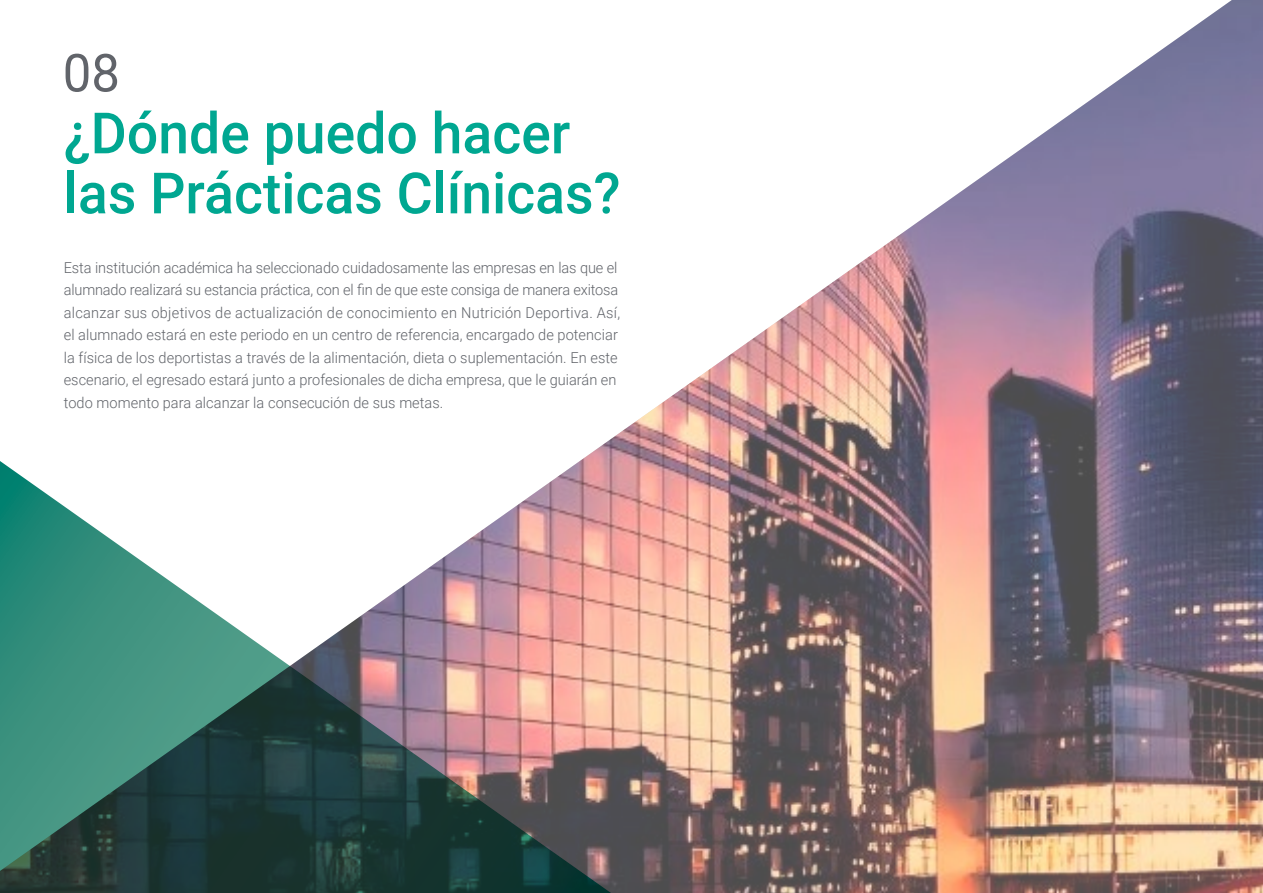
<style>
.page{position:relative;width:1263px;height:893px;background:#fff}
.page>*{position:absolute;margin:0;border:0;box-sizing:border-box;transform-origin:0 0}
.t1{font:500 57px/60px "Roboto";color:#00a791}
.t2{font:52.5px "Roboto";color:#61646a}
.t3{font:300 15px/22.5px "Roboto";letter-spacing:.005em;color:#61646a}
</style>
<div class="page">
<img style="left:601px;top:0;width:662px;height:893px">
<svg style="left:0;top:446px;width:641px;height:447px"></svg>
<h2 class="t2" style="left:63px;top:36px;width:59px">08</h2>
<h1 class="t1" style="left:64px;top:101px;width:558px">¿Dónde puedo hacer las Prácticas Clínicas?</h1>
<p class="t3" style="left:64px;top:255px;width:558px">Esta institución académica ha seleccionado cuidadosamente las empresas en las que el alumnado realizará su estancia práctica, con el fin de que este consiga de manera exitosa alcanzar sus objetivos de actualización de conocimiento en Nutrición Deportiva. Así, el alumnado estará en este periodo en un centro de referencia, encargado de potenciar la física de los deportistas a través de la alimentación, dieta o suplementación. En este escenario, el egresado estará junto a profesionales de dicha empresa, que le guiarán en todo momento para alcanzar la consecución de sus metas.</p>
</div>
